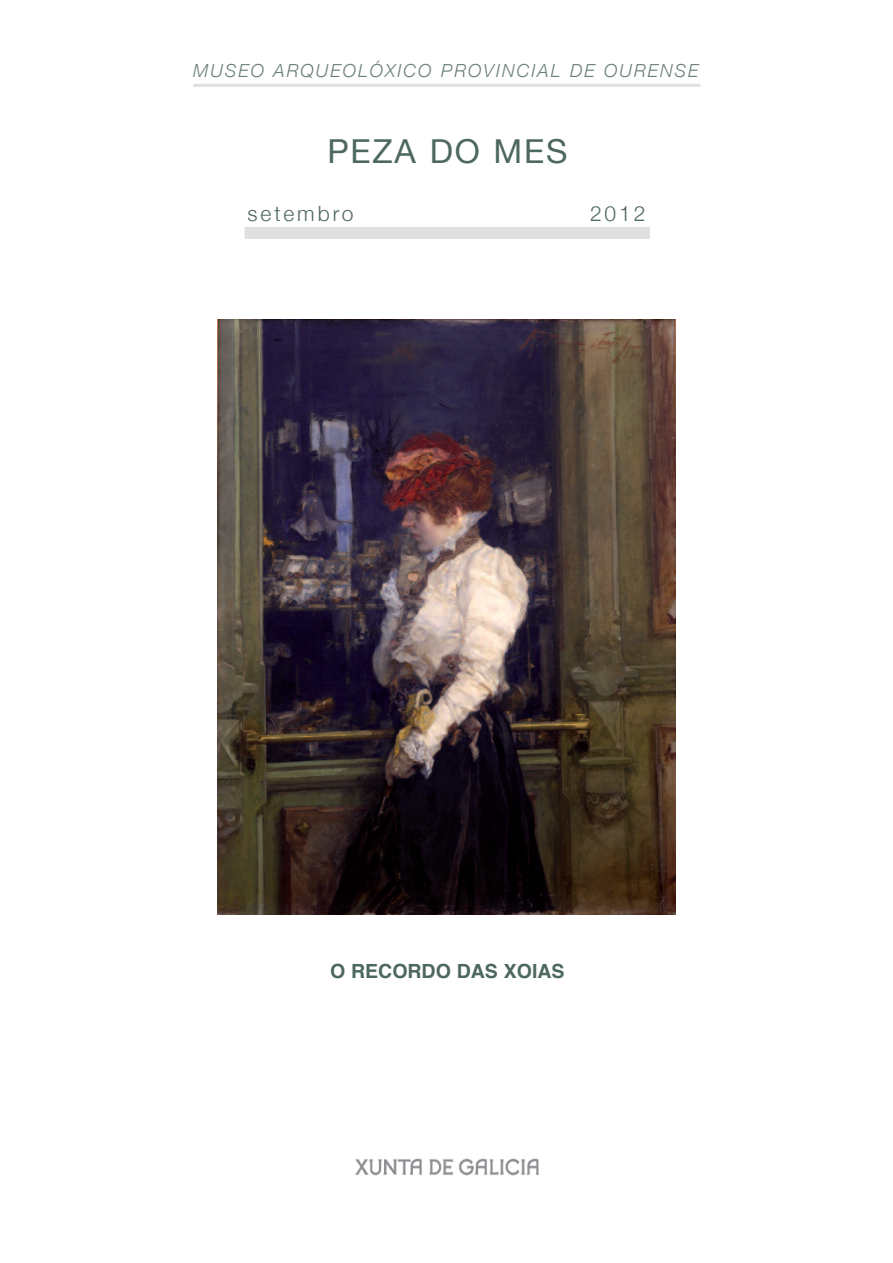
<style>
.page{position:relative;width:893px;height:1263px;background:#fff}
.page>*{position:absolute;margin:0;border:0;box-sizing:border-box;transform-origin:0 0}
.t1{font:33px "Helvetica Neue";letter-spacing:.055em;color:#4d685c}
.t2{font:300 21px "Helvetica Neue";letter-spacing:.14em;color:#4d685c}
.t3{font:700 19.5px "Helvetica";color:#4d685c}
.t4{font:italic 300 18px "Helvetica Neue";letter-spacing:.11em;color:#697f75}
</style>
<div class="page">
<div style="left:245px;top:227px;width:405px;height:12px;background:#dfe1e0"></div>
<hr style="left:193px;top:84px;width:507px;height:3px;background:#dfe1e0">
<img style="left:218px;top:319px;width:458px;height:596px">
<img style="left:356px;top:1159px;width:183px;height:17px">
<p class="t4" style="left:193px;top:60px;width:507px">MUSEO ARQUEOLÓXICO PROVINCIAL DE OURENSE</p>
<h1 class="t1" style="left:327px;top:132px;width:242px">PEZA DO MES</h1>
<p class="t2" style="left:248px;top:201px;width:108px">setembro</p>
<p class="t2" style="left:590px;top:201px;width:57px">2012</p>
<p class="t3" style="left:330px;top:963px;width:236px">O RECORDO DAS XOIAS</p>
</div>
